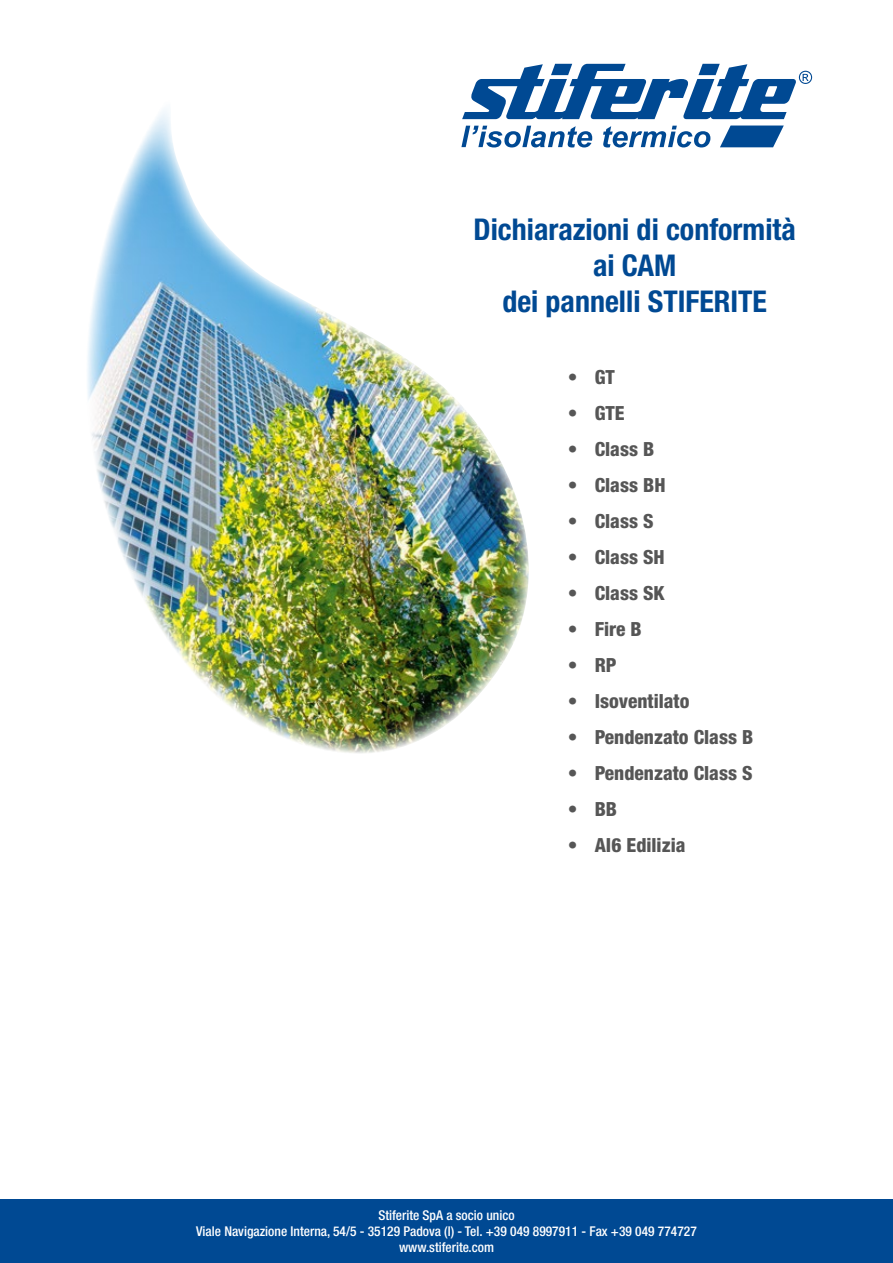
<style>
.page{position:relative;width:893px;height:1263px;background:#fff}
.page>*{position:absolute;margin:0;border:0;box-sizing:border-box;transform-origin:0 0}
.t1{font:700 condensed 30px/36px "Helvetica Neue LT Pro";color:#004993;text-align:center}
.t2{font:800 condensed 19.5px "Helvetica Neue LT Pro";color:#565656}
.t3{font:500 condensed 13.5px/16.2px "Helvetica Neue LT Pro";color:#fff;text-align:center}
</style>
<div class="page">
<img style="left:87px;top:110px;width:462px;height:643px">
<svg style="left:720px;top:126px;width:64px;height:21px"></svg>
<svg style="left:462px;top:64px;width:350px;height:55px"></svg>
<svg style="left:461px;top:126px;width:131px;height:21px"></svg>
<svg style="left:603px;top:126px;width:107px;height:21px"></svg>
<div style="left:0;top:1199px;width:893px;height:64px;background:#004993"></div>
<h1 class="t1" style="left:473px;top:211px;width:324px">Dichiarazioni di conformità ai CAM<br>dei pannelli STIFERITE</h1>
<h2 class="t2" style="left:568px;top:365px;width:49px">• GT</h2>
<h2 class="t2" style="left:568px;top:401px;width:58px">• GTE</h2>
<h2 class="t2" style="left:568px;top:437px;width:88px">• Class B</h2>
<h2 class="t2" style="left:568px;top:473px;width:99px">• Class BH</h2>
<h2 class="t2" style="left:568px;top:509px;width:87px">• Class S</h2>
<h2 class="t2" style="left:568px;top:545px;width:99px">• Class SH</h2>
<h2 class="t2" style="left:568px;top:581px;width:99px">• Class SK</h2>
<h2 class="t2" style="left:568px;top:617px;width:76px">• Fire B</h2>
<h2 class="t2" style="left:568px;top:653px;width:51px">• RP</h2>
<h2 class="t2" style="left:568px;top:689px;width:123px">• Isoventilato</h2>
<h2 class="t2" style="left:568px;top:725px;width:187px">• Pendenzato Class B</h2>
<h2 class="t2" style="left:568px;top:761px;width:186px">• Pendenzato Class S</h2>
<h2 class="t2" style="left:568px;top:797px;width:51px">• BB</h2>
<h2 class="t2" style="left:568px;top:833px;width:119px">• AI6 Edilizia</h2>
<p class="t3" style="left:196px;top:1207px;width:502px">Stiferite SpA a socio unico<br>Viale Navigazione Interna, 54/5 - 35129 Padova (I) - Tel. +39 049 8997911 - Fax +39 049 774727 www.stiferite.com</p>
</div>
